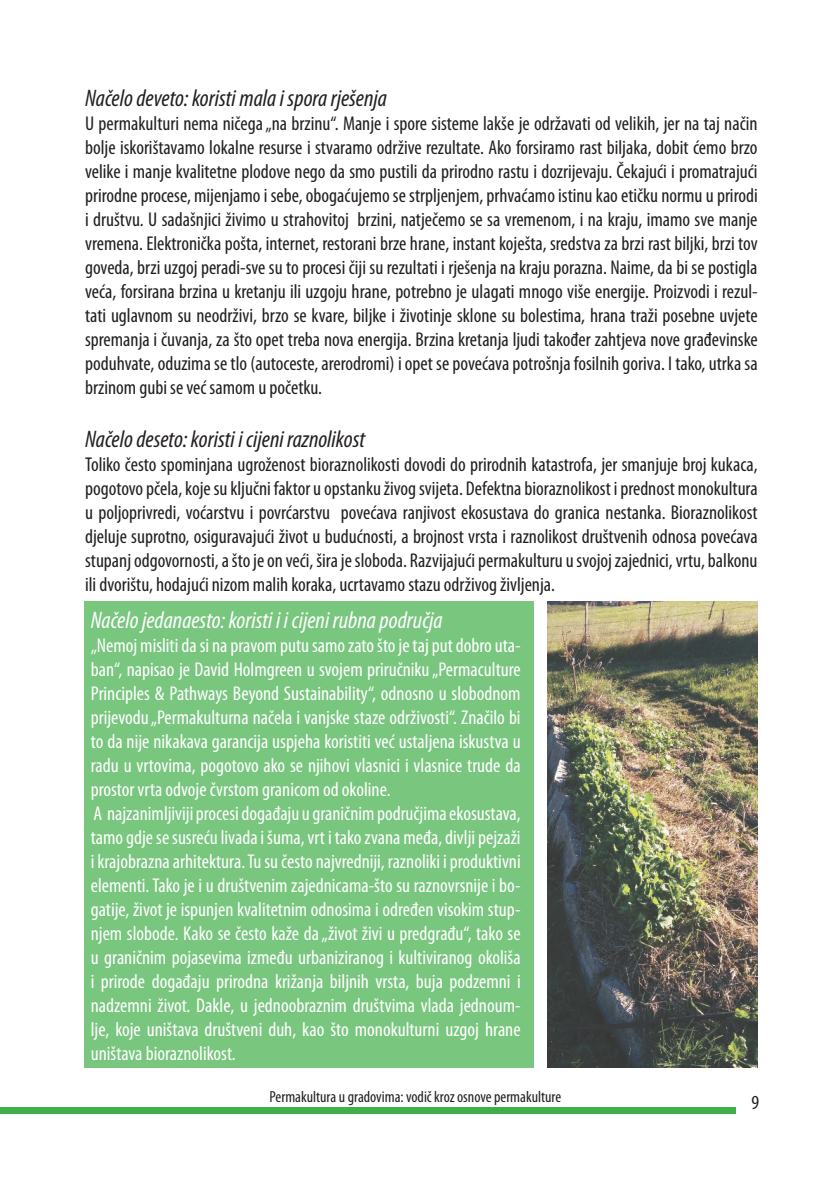
<style>
.page{position:relative;width:840px;height:1191px;background:#fff}
.page>*{position:absolute;margin:0;border:0;box-sizing:border-box;transform-origin:0 0}
.t1{font:italic condensed 24px "Myriad Pro";color:#231f20}
.t2{font:italic condensed 24px "Myriad Pro";color:#fff}
.t3{font:condensed 20px/24px "Myriad Pro";color:#231f20;text-align:justify}
.t4{font:condensed 20px/24px "Myriad Pro";color:#fff}
.t5{font:condensed 16px "Myriad Pro";color:#231f20}
</style>
<div class="page">
<div style="left:0;top:1107px;width:735px;height:6px;background:#40ae49"></div>
<div style="left:84px;top:601px;width:449px;height:466px;background:#79c67f"></div>
<img style="left:547px;top:601px;width:210px;height:466px">
<p class="t1" style="left:85px;top:83px;width:303px">Načelo deveto: koristi mala i spora rješenja</p>
<p class="t3" style="left:85px;top:111px;width:673px">U permakulturi nema ničega „na brzinu“. Manje i spore sisteme lakše je održavati od velikih, jer na taj način bolje iskorištavamo lokalne resurse i stvaramo održive rezultate. Ako forsiramo rast biljaka, dobit ćemo brzo velike i manje kvalitetne plodove nego da smo pustili da prirodno rastu i dozrijevaju. Čekajući i promatrajući prirodne procese, mijenjamo i sebe, obogaćujemo se strpljenjem, prhvaćamo istinu kao etičku normu u prirodi i društvu. U sadašnjici živimo u strahovitoj brzini, natječemo se sa vremenom, i na kraju, imamo sve manje vremena. Elektronička pošta, internet, restorani brze hrane, instant koješta, sredstva za brzi rast biljki, brzi tov goveda, brzi uzgoj peradi-sve su to procesi čiji su rezultati i rješenja na kraju porazna. Naime, da bi se postigla veća, forsirana brzina u kretanju ili uzgoju hrane, potrebno je ulagati mnogo više energije. Proizvodi i rezul&shy;tati uglavnom su neodrživi, brzo se kvare, biljke i životinje sklone su bolestima, hrana traži posebne uvjete spremanja i čuvanja, za što opet treba nova energija. Brzina kretanja ljudi također zahtjeva nove građevinske poduhvate, oduzima se tlo (autoceste, arerodromi) i opet se povećava potrošnja fosilnih goriva. I tako, utrka sa brzinom gubi se već samom u početku.</p>
<p class="t1" style="left:85px;top:424px;width:281px">Načelo deseto: koristi i cijeni raznolikost</p>
<p class="t3" style="left:85px;top:452px;width:673px">Toliko često spominjana ugroženost bioraznolikosti dovodi do prirodnih katastrofa, jer smanjuje broj kukaca, pogotovo pčela, koje su ključni faktor u opstanku živog svijeta. Defektna bioraznolikost i prednost monokultura u poljoprivredi, voćarstvu i povrćarstvu povećava ranjivost ekosustava do granica nestanka. Bioraznolikost djeluje suprotno, osiguravajući život u budućnosti, a brojnost vrsta i raznolikost društvenih odnosa povećava stupanj odgovornosti, a što je on veći, šira je sloboda. Razvijajući permakulturu u svojoj zajednici, vrtu, balkonu ili dvorištu, hodajući nizom malih koraka, ucrtavamo stazu održivog življenja.</p>
<p class="t2" style="left:91px;top:605px;width:353px">Načelo jedanaesto: koristi i i cijeni rubna područja</p>
<p class="t4" style="left:91px;top:633px;width:431px">„Nemoj misliti da si na pravom putu samo zato što je taj put dobro uta&shy;ban“, napisao je David Holmgreen u svojem priručniku „Permaculture Principles &amp; Pathways Beyond Sustainability“, odnosno u slobodnom prijevodu „Permakulturna načela i vanjske staze održivosti“. Značilo bi to da nije nikakava garancija uspjeha koristiti već ustaljena iskustva u radu u vrtovima, pogotovo ako se njihovi vlasnici i vlasnice trude da prostor vrta odvoje čvrstom granicom od okoline.<br>A najzanimljiviji procesi događaju u graničnim područjima ekosustava, tamo gdje se susreću livada i šuma, vrt i tako zvana međa, divlji pejzaži i krajobrazna arhitektura. Tu su često najvredniji, raznoliki i produktivni elementi. Tako je i u društvenim zajednicama-što su raznovrsnije i bo&shy;gatije, život je ispunjen kvalitetnim odnosima i određen visokim stup&shy;njem slobode. Kako se često kaže da „život živi u predgrađu“, tako se u graničnim pojasevima između urbaniziranog i kultiviranog okoliša i prirode događaju prirodna križanja biljnih vrsta, buja podzemni i nadzemni život. Dakle, u jednoobraznim društvima vlada jednoum&shy;lje, koje uništava društveni duh, kao što monokulturni uzgoj hrane uništava bioraznolikost.</p>
<p class="t5" style="left:269px;top:1087px;width:293px">Permakultura u gradovima: vodič kroz osnove permakulture</p>
<p class="t3" style="left:751px;top:1089px;width:9px">9</p>
</div>
